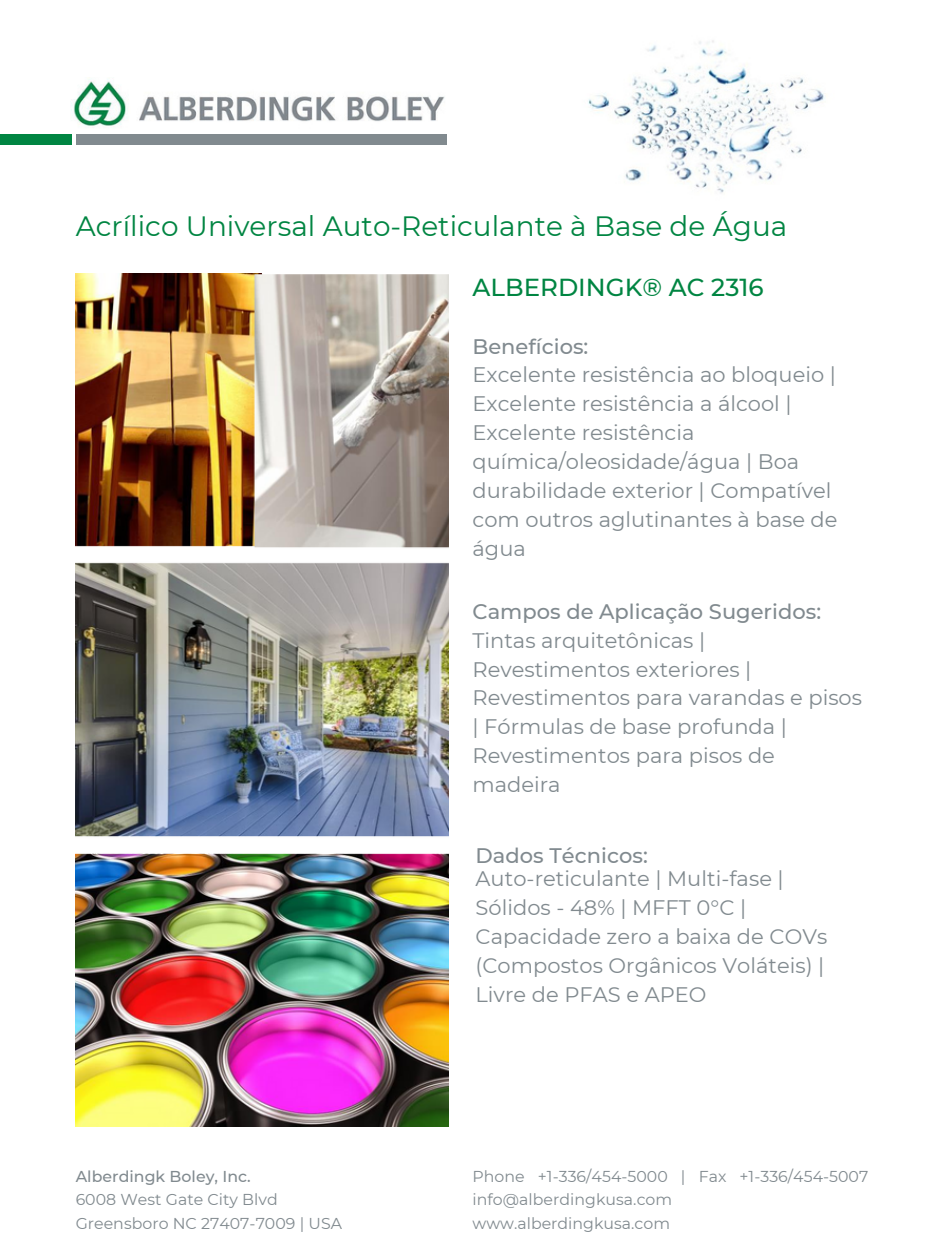
<style>
.page{position:relative;width:945px;height:1260px;background:#fff}
.page>*{position:absolute;margin:0;border:0;box-sizing:border-box;transform-origin:0 0}
.t1{font:28px "Montserrat";color:#008542}
.t2{font:500 24.5px "Montserrat";color:#008542}
.t3{font:21px/28.9px "Montserrat";color:#818a8f}
.t4{font:500 21px "Montserrat";color:#818a8f}
.t5{font:15.75px/23.6px "Montserrat";color:#818a8f}
.t6{font:500 15.75px "Montserrat";letter-spacing:.005em;color:#818a8f}
.s1{font-weight:500}
</style>
<div class="page">
<img style="left:71px;top:81px;width:374px;height:45px">
<div style="left:0;top:134px;width:71px;height:11px;background:#008542"></div>
<div style="left:77px;top:134px;width:370px;height:11px;background:#818a8f"></div>
<img style="left:588px;top:40px;width:237px;height:153px">
<img style="left:76px;top:273px;width:372px;height:854px">
<p class="t1" style="left:76px;top:209px;width:713px">Acrílico Universal Auto-Reticulante à Base de Água</p>
<p class="t2" style="left:472px;top:272px;width:293px">ALBERDINGK® AC 2316</p>
<p class="t4" style="left:472px;top:333px;width:117px">Benefícios:</p>
<p class="t3" style="left:472px;top:360px;width:367px">Excelente resistência ao bloqueio |<br>Excelente resistência a álcool |<br>Excelente resistência química/oleosidade/água | Boa durabilidade exterior | Compatível com outros aglutinantes à base de água</p>
<p class="t3" style="left:472px;top:597px;width:391px"><span class="s1">Campos de Aplicação Sugeridos:<br></span>Tintas arquitetônicas |<br>Revestimentos exteriores |<br>Revestimentos para varandas e pisos | Fórmulas de base profunda |<br>Revestimentos para pisos de madeira</p>
<p class="t6" style="left:76px;top:1166px;width:177px">Alberdingk Boley, Inc.</p>
<p class="t5" style="left:76px;top:1188px;width:268px">6008 West Gate City Blvd<br>Greensboro NC 27407-7009 | USA</p>
<p class="t4" style="left:476px;top:842px;width:174px">Dados Técnicos:</p>
<p class="t3" style="left:476px;top:864px;width:353px">Auto-reticulante | Multi-fase |<br>Sólidos - 48% | MFFT 0°C |<br>Capacidade zero a baixa de COVs (Compostos Orgânicos Voláteis) |<br>Livre de PFAS e APEO</p>
<p class="t5" style="left:473px;top:1164px;width:397px">Phone +1-336/454-5000 | Fax +1-336/454-5007 info@alberdingkusa.com</p>
<p class="t5" style="left:473px;top:1212px;width:199px">www.alberdingkusa.com</p>
</div>
